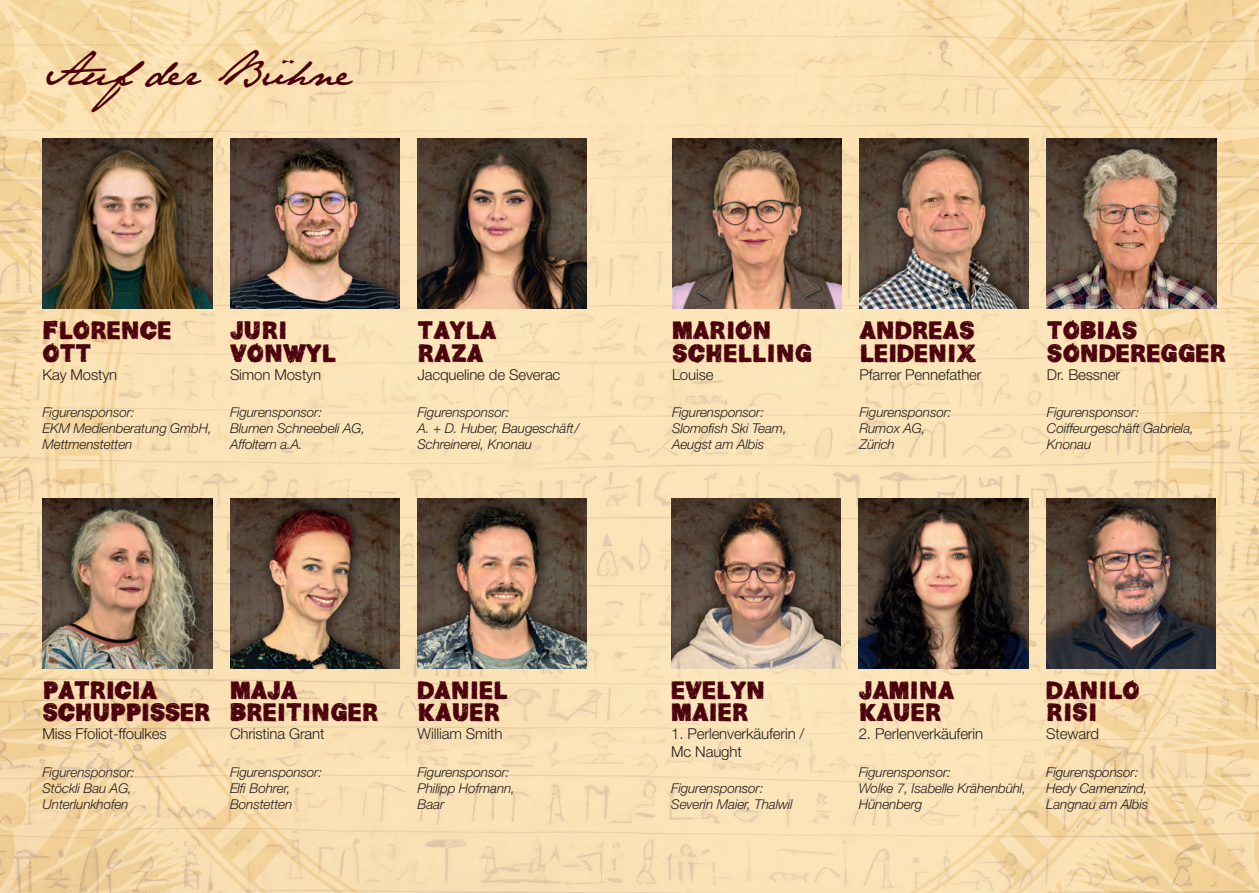
<style>
.page{position:relative;width:1259px;height:893px;background:#fff}
.page>*{position:absolute;margin:0;border:0;box-sizing:border-box;transform-origin:0 0}
.t1{font:39.9px "Jane Austen";color:#4b020c}
.t2{font:24px/22.5px "Helv Children";color:#4b020c}
.t3{font:24px/22.5px "Helv Children";letter-spacing:-.02em;color:#4b020c}
.t4{font:300 15px/18px "Helvetica Neue LT Std";letter-spacing:-.01em;color:#231f20}
.t5{font:italic 300 13.5px/16.2px "Helvetica Neue LT Std";letter-spacing:-.01em;color:#231f20}
</style>
<div class="page">
<img style="left:0;top:0;width:1259px;height:893px">
<img style="left:672px;top:138px;width:169px;height:170px">
<img style="left:859px;top:138px;width:170px;height:170px">
<img style="left:1047px;top:138px;width:169px;height:170px">
<img style="left:671px;top:498px;width:169px;height:170px">
<img style="left:858px;top:498px;width:170px;height:170px">
<img style="left:1046px;top:498px;width:169px;height:170px">
<img style="left:43px;top:138px;width:169px;height:170px">
<img style="left:230px;top:138px;width:169px;height:170px">
<img style="left:417px;top:138px;width:170px;height:170px">
<img style="left:43px;top:498px;width:169px;height:170px">
<img style="left:230px;top:498px;width:169px;height:170px">
<img style="left:417px;top:498px;width:170px;height:170px">
<h1 class="t1" style="left:43px;top:48px;width:311px">Aufder Bühne</h1>
<h2 class="t2" style="left:43px;top:320px;width:130px">FLORENCE<br>OTT</h2>
<p class="t4" style="left:43px;top:365px;width:76px">Kay Mostyn</p>
<h2 class="t2" style="left:230px;top:320px;width:108px">JURI<br>VONWYL</h2>
<p class="t4" style="left:230px;top:365px;width:93px">Simon Mostyn</p>
<h2 class="t2" style="left:417px;top:320px;width:80px">TAYLA<br>RAZA</h2>
<p class="t4" style="left:417px;top:365px;width:144px">Jacqueline de Severac</p>
<p class="t5" style="left:43px;top:404px;width:171px">Figurensponsor:<br>EKM Medienberatung GmbH,<br>Mettmenstetten</p>
<p class="t5" style="left:230px;top:404px;width:137px">Figurensponsor:<br>Blumen Schneebeli AG,<br>Affoltern a.A.</p>
<p class="t5" style="left:417px;top:404px;width:164px">Figurensponsor:<br>A. + D. Huber, Baugeschäft/<br>Schreinerei, Knonau</p>
<h2 class="t2" style="left:672px;top:320px;width:142px">MARION<br>SCHELLING</h2>
<p class="t4" style="left:672px;top:365px;width:43px">Louise</p>
<h2 class="t2" style="left:859px;top:320px;width:118px">ANDREAS<br>LEIDENIX</h2>
<p class="t4" style="left:859px;top:365px;width:124px">Pfarrer Pennefather</p>
<h2 class="t2" style="left:1047px;top:320px;width:181px">TOBIAS<br>SONDEREGGER</h2>
<p class="t4" style="left:1047px;top:365px;width:75px">Dr. Bessner</p>
<p class="t5" style="left:672px;top:404px;width:116px">Figurensponsor:<br>Slomofish Ski Team,<br>Aeugst am Albis</p>
<p class="t5" style="left:1047px;top:404px;width:148px">Figurensponsor:<br>Coiffeurgeschäft Gabriela,<br>Knonau</p>
<p class="t5" style="left:859px;top:404px;width:94px">Figurensponsor:<br>Rumox AG,<br>Zürich</p>
<h2 class="t3" style="left:43px;top:679px;width:169px">PATRICIA<br>SCHUPPISSER</h2>
<p class="t4" style="left:43px;top:725px;width:126px">Miss Ffoliot-ffoulkes</p>
<h2 class="t2" style="left:230px;top:679px;width:150px">MAJA<br>BREITINGER</h2>
<p class="t4" style="left:230px;top:725px;width:96px">Christina Grant</p>
<h2 class="t2" style="left:417px;top:679px;width:92px">DANIEL<br>KAUER</h2>
<p class="t4" style="left:417px;top:725px;width:86px">William Smith</p>
<p class="t5" style="left:43px;top:764px;width:94px">Figurensponsor:<br>Stöckli Bau AG,<br>Unterlunkhofen</p>
<p class="t5" style="left:230px;top:764px;width:94px">Figurensponsor:<br>Elfi Bohrer,<br>Bonstetten</p>
<p class="t5" style="left:417px;top:764px;width:99px">Figurensponsor:<br>Philipp Hofmann,<br>Baar</p>
<h2 class="t2" style="left:671px;top:679px;width:95px">EVELYN<br>MAIER</h2>
<p class="t4" style="left:671px;top:725px;width:135px">1. Perlenverkäuferin /<br>Mc Naught</p>
<p class="t5" style="left:671px;top:780px;width:123px">Figurensponsor:<br>Severin Maier, Thalwil</p>
<h2 class="t2" style="left:858px;top:679px;width:97px">JAMINA<br>KAUER</h2>
<p class="t4" style="left:858px;top:725px;width:126px">2. Perlenverkäuferin</p>
<h2 class="t2" style="left:1046px;top:679px;width:95px">DANILO<br>RISI</h2>
<p class="t4" style="left:1046px;top:725px;width:54px">Steward</p>
<p class="t5" style="left:858px;top:764px;width:169px">Figurensponsor:<br>Wolke 7, Isabelle Krähenbühl,<br>Hünenberg</p>
<p class="t5" style="left:1046px;top:764px;width:103px">Figurensponsor:<br>Hedy Camenzind,<br>Langnau am Albis</p>
</div>
